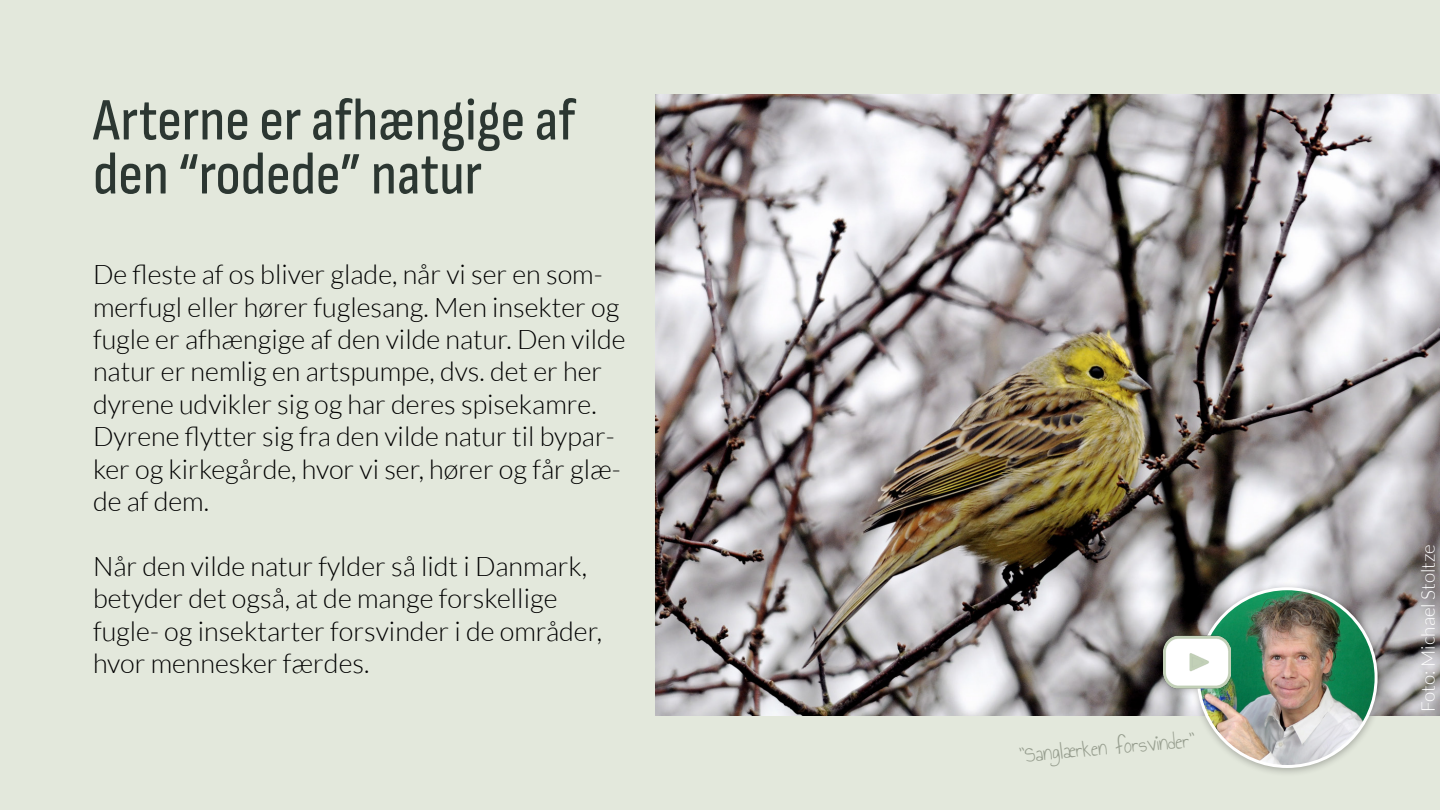
<style>
.page{position:relative;width:1440px;height:810px;background:#e3e8dc}
.page>*{position:absolute;margin:0;border:0;box-sizing:border-box;transform-origin:0 0}
.t1{font:60px/54px "Sofia Sans Condensed";color:#2c3732}
.t2{font:300 27px/32.4px "Lato";color:#000}
.t3{font:22.5px "Annie Use Your Telescope";color:#979e8f}
.t4{font:300 18.75px "Lato";color:#fff}
</style>
<div class="page">
<img style="left:656px;top:94px;width:784px;height:622px">
<div style="left:1156px;top:581px;width:230px;height:196px;background:#000;opacity:.27"></div>
<img style="left:1198px;top:589px;width:178px;height:177px;border-radius:89px">
<img style="left:1163px;top:625px;width:67px;height:73px">
<h1 class="t1" style="left:93px;top:93px;width:484px">Arterne er afhængige af den “rodede” natur</h1>
<p class="t2" style="left:93px;top:258px;width:534px">De fleste af os bliver glade, når vi ser en som&shy;merfugl eller hører fuglesang. Men insekter og fugle er afhængige af den vilde natur. Den vilde natur er nemlig en artspumpe, dvs. det er her dyrene udvikler sig og har deres spisekamre.<br>Dyrene flytter sig fra den vilde natur til bypar&shy;ker og kirkegårde, hvor vi ser, hører og får glæ&shy;de af dem.</p>
<p class="t2" style="left:93px;top:550px;width:511px">Når den vilde natur fylder så lidt i Danmark, betyder det også, at de mange forskellige fugle- og insektarter forsvinder i de områder, hvor mennesker færdes.</p>
<p class="t3" style="left:1018px;top:739px;width:178px;rotate:-5deg">”Sanglærken forsvinder”</p>
<p class="t4" style="left:1418px;top:712px;width:169px;rotate:-90deg">Foto: Michael Stoltze</p>
</div>
